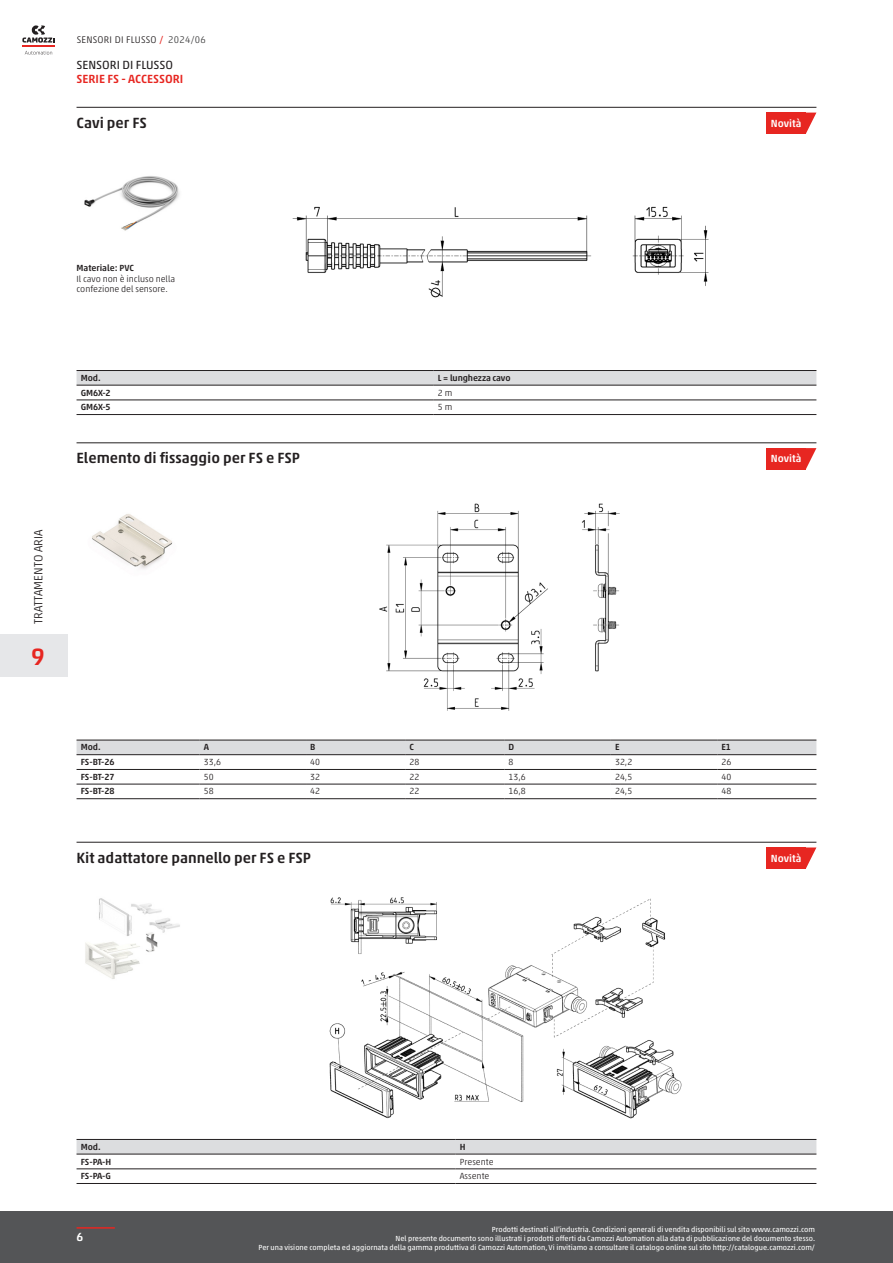
<style>
.page{position:relative;width:893px;height:1263px;background:#fff}
.page>*{position:absolute;margin:0;border:0;box-sizing:border-box;transform-origin:0 0}
.Num_catalogo_no_lingua{font:500 24px "Akko W1 G";color:#e72621}
.Titolo_SEZIONE{font:500 15px "Akko W1 G";color:#231f20}
.SOTTOTITOLO_Home_small{font:500 12px "Akko W1 G";color:#e72621}
.TITOLO_Home_small{font:12px "Akko W1 G";color:#231f20}
.NOME_CATALOGO{font:300 12px "Akko W1 G";color:#231f20}
.t1{font:500 12px "Akko W1 G";color:#fff}
.scritta_NEW_no_lingua{font:500 10.5px "Akko W1 G";color:#fff}
.Edizione_catalogo{font:300 9.75px "Akko W1 G";letter-spacing:.025em;color:#231f20}
.Titoli_tabella_general_data{font:500 9px "Akko W1 G";letter-spacing:-.01em;color:#231f20}
.Testi_tabella_general_data{font:300 9px "Akko W1 G";color:#231f20}
.Descrizione_prodotto_MINUSCOLO{font:300 9px/10.5px "Akko W1 G";color:#231f20}
.footNotes{font:7.5px/9px "Akko W1 G";color:#fff;text-align:right}
.s1{font-weight:400;color:#e72621}
.s2{color:#3e3e3f}
.s3{font-weight:500}
</style>
<div class="page">
<hr style="left:77px;top:107px;width:739px;height:1px;background:#231f20">
<img style="left:84px;top:176px;width:96px;height:55px">
<img style="left:292px;top:206px;width:417px;height:92px">
<svg style="left:77px;top:371px;width:739px;height:29px"></svg>
<hr style="left:434px;top:400px;width:382px;height:1px;background:#231f20">
<hr style="left:434px;top:414px;width:382px;height:1px;background:#231f20">
<hr style="left:77px;top:370px;width:357px;height:1px;background:#231f20">
<hr style="left:77px;top:385px;width:357px;height:1px;background:#231f20">
<hr style="left:434px;top:370px;width:382px;height:1px;background:#231f20">
<hr style="left:434px;top:385px;width:382px;height:1px;background:#231f20">
<hr style="left:77px;top:400px;width:357px;height:1px;background:#231f20">
<hr style="left:77px;top:414px;width:357px;height:1px;background:#231f20">
<svg style="left:806px;top:113px;width:10px;height:21px"></svg>
<div style="left:767px;top:113px;width:39px;height:21px;background:#e72621"></div>
<hr style="left:77px;top:442px;width:739px;height:1px;background:#231f20">
<img style="left:92px;top:514px;width:81px;height:55px">
<img style="left:379px;top:503px;width:241px;height:208px">
<svg style="left:77px;top:741px;width:739px;height:43px"></svg>
<hr style="left:200px;top:769px;width:106px;height:1px;background:#231f20">
<hr style="left:306px;top:769px;width:99px;height:1px;background:#231f20">
<hr style="left:405px;top:769px;width:99px;height:1px;background:#231f20">
<hr style="left:504px;top:769px;width:107px;height:1px;background:#231f20">
<hr style="left:611px;top:769px;width:106px;height:1px;background:#231f20">
<hr style="left:717px;top:769px;width:99px;height:1px;background:#231f20">
<hr style="left:200px;top:784px;width:106px;height:1px;background:#231f20">
<hr style="left:306px;top:784px;width:99px;height:1px;background:#231f20">
<hr style="left:405px;top:784px;width:99px;height:1px;background:#231f20">
<hr style="left:504px;top:784px;width:107px;height:1px;background:#231f20">
<hr style="left:611px;top:784px;width:106px;height:1px;background:#231f20">
<hr style="left:717px;top:784px;width:99px;height:1px;background:#231f20">
<hr style="left:200px;top:798px;width:106px;height:1px;background:#231f20">
<hr style="left:306px;top:798px;width:99px;height:1px;background:#231f20">
<hr style="left:405px;top:798px;width:99px;height:1px;background:#231f20">
<hr style="left:504px;top:798px;width:107px;height:1px;background:#231f20">
<hr style="left:611px;top:798px;width:106px;height:1px;background:#231f20">
<hr style="left:717px;top:798px;width:99px;height:1px;background:#231f20">
<hr style="left:77px;top:740px;width:123px;height:1px;background:#231f20">
<hr style="left:77px;top:754px;width:123px;height:1px;background:#231f20">
<hr style="left:200px;top:740px;width:106px;height:1px;background:#231f20">
<hr style="left:200px;top:754px;width:106px;height:1px;background:#231f20">
<hr style="left:306px;top:740px;width:99px;height:1px;background:#231f20">
<hr style="left:306px;top:754px;width:99px;height:1px;background:#231f20">
<hr style="left:405px;top:740px;width:99px;height:1px;background:#231f20">
<hr style="left:405px;top:754px;width:99px;height:1px;background:#231f20">
<hr style="left:504px;top:740px;width:107px;height:1px;background:#231f20">
<hr style="left:504px;top:754px;width:107px;height:1px;background:#231f20">
<hr style="left:611px;top:740px;width:106px;height:1px;background:#231f20">
<hr style="left:611px;top:754px;width:106px;height:1px;background:#231f20">
<hr style="left:717px;top:740px;width:99px;height:1px;background:#231f20">
<hr style="left:717px;top:754px;width:99px;height:1px;background:#231f20">
<hr style="left:77px;top:769px;width:123px;height:1px;background:#231f20">
<hr style="left:77px;top:784px;width:123px;height:1px;background:#231f20">
<hr style="left:77px;top:798px;width:123px;height:1px;background:#231f20">
<svg style="left:806px;top:448px;width:10px;height:21px"></svg>
<div style="left:767px;top:448px;width:39px;height:21px;background:#e72621"></div>
<hr style="left:77px;top:842px;width:739px;height:1px;background:#231f20">
<img style="left:85px;top:898px;width:95px;height:81px">
<img style="left:330px;top:898px;width:351px;height:221px">
<svg style="left:77px;top:1140px;width:739px;height:30px"></svg>
<hr style="left:456px;top:1168px;width:360px;height:1px;background:#231f20">
<hr style="left:456px;top:1183px;width:360px;height:1px;background:#231f20">
<hr style="left:77px;top:1139px;width:379px;height:1px;background:#231f20">
<hr style="left:77px;top:1154px;width:379px;height:1px;background:#231f20">
<hr style="left:456px;top:1139px;width:360px;height:1px;background:#231f20">
<hr style="left:456px;top:1154px;width:360px;height:1px;background:#231f20">
<hr style="left:77px;top:1168px;width:379px;height:1px;background:#231f20">
<hr style="left:77px;top:1183px;width:379px;height:1px;background:#231f20">
<svg style="left:806px;top:847px;width:10px;height:21px"></svg>
<div style="left:767px;top:847px;width:39px;height:22px;background:#e72621"></div>
<div style="left:0;top:1211px;width:893px;height:52px;background:#545557"></div>
<hr style="left:77px;top:1227px;width:38px;height:1px;background:#e72621">
<hr style="left:22px;top:45px;width:32px;height:2px;background:#e72621">
<svg style="left:22px;top:25px;width:32px;height:18px"></svg>
<svg style="left:25px;top:51px;width:27px;height:4px"></svg>
<div style="left:8px;top:635px;width:60px;height:42px;background:#e6e7e9"></div>
<div style="left:0;top:635px;width:8px;height:42px;background:#e6e7e9"></div>
<p class="Edizione_catalogo" style="left:77px;top:32px;width:131px">SENSORI DI FLUSSO <span class="s1">/</span> <span class="s2">2024/06</span></p>
<p class="TITOLO_Home_small" style="left:77px;top:56px;width:98px">SENSORI DI FLUSSO</p>
<p class="SOTTOTITOLO_Home_small" style="left:77px;top:70px;width:108px">SERIE FS - ACCESSORI</p>
<p class="Titolo_SEZIONE" style="left:77px;top:112px;width:72px">Cavi per FS</p>
<p class="scritta_NEW_no_lingua" style="left:771px;top:115px;width:32px">Novità</p>
<p class="NOME_CATALOGO" style="left:30px;top:624px;width:96px;rotate:-90deg">TRATTAMENTO ARIA</p>
<p class="Num_catalogo_no_lingua" style="left:31px;top:639px;width:15px">9</p>
<p class="Descrizione_prodotto_MINUSCOLO" style="left:77px;top:262px;width:100px"><span class="s3">Materiale: PVC<br></span>Il cavo non è incluso nella confezione del sensore.</p>
<p class="Titoli_tabella_general_data" style="left:81px;top:371px;width:21px">Mod.</p>
<p class="Titoli_tabella_general_data" style="left:438px;top:371px;width:74px">L = lunghezza cavo</p>
<p class="Titoli_tabella_general_data" style="left:81px;top:386px;width:31px">GM6X-2</p>
<p class="Testi_tabella_general_data" style="left:438px;top:386px;width:16px">2 m</p>
<p class="Titoli_tabella_general_data" style="left:81px;top:401px;width:31px">GM6X-5</p>
<p class="Testi_tabella_general_data" style="left:438px;top:401px;width:16px">5 m</p>
<p class="Titolo_SEZIONE" style="left:77px;top:447px;width:225px">Elemento di fissaggio per FS e FSP</p>
<p class="Titoli_tabella_general_data" style="left:81px;top:741px;width:21px">Mod.</p>
<p class="Titoli_tabella_general_data" style="left:204px;top:741px;width:7px">A</p>
<p class="Titoli_tabella_general_data" style="left:310px;top:741px;width:7px">B</p>
<p class="Titoli_tabella_general_data" style="left:409px;top:741px;width:6px">C</p>
<p class="Titoli_tabella_general_data" style="left:509px;top:741px;width:7px">D</p>
<p class="Titoli_tabella_general_data" style="left:615px;top:741px;width:6px">E</p>
<p class="Titoli_tabella_general_data" style="left:721px;top:741px;width:11px">E1</p>
<p class="Titoli_tabella_general_data" style="left:81px;top:755px;width:35px">FS-BT-26</p>
<p class="Testi_tabella_general_data" style="left:204px;top:756px;width:19px">33,6</p>
<p class="Testi_tabella_general_data" style="left:310px;top:756px;width:11px">40</p>
<p class="Testi_tabella_general_data" style="left:409px;top:756px;width:11px">28</p>
<p class="Testi_tabella_general_data" style="left:509px;top:756px;width:6px">8</p>
<p class="Testi_tabella_general_data" style="left:615px;top:756px;width:19px">32,2</p>
<p class="Testi_tabella_general_data" style="left:721px;top:756px;width:11px">26</p>
<p class="Titoli_tabella_general_data" style="left:81px;top:770px;width:35px">FS-BT-27</p>
<p class="Testi_tabella_general_data" style="left:204px;top:770px;width:11px">50</p>
<p class="Testi_tabella_general_data" style="left:310px;top:770px;width:11px">32</p>
<p class="Testi_tabella_general_data" style="left:409px;top:770px;width:11px">22</p>
<p class="Testi_tabella_general_data" style="left:509px;top:770px;width:19px">13,6</p>
<p class="Testi_tabella_general_data" style="left:615px;top:770px;width:19px">24,5</p>
<p class="Testi_tabella_general_data" style="left:721px;top:770px;width:11px">40</p>
<p class="Titoli_tabella_general_data" style="left:81px;top:785px;width:35px">FS-BT-28</p>
<p class="Testi_tabella_general_data" style="left:204px;top:785px;width:11px">58</p>
<p class="Testi_tabella_general_data" style="left:310px;top:785px;width:11px">42</p>
<p class="Testi_tabella_general_data" style="left:409px;top:785px;width:11px">22</p>
<p class="Testi_tabella_general_data" style="left:509px;top:785px;width:19px">16,8</p>
<p class="Testi_tabella_general_data" style="left:615px;top:785px;width:19px">24,5</p>
<p class="Testi_tabella_general_data" style="left:721px;top:785px;width:11px">48</p>
<p class="Titolo_SEZIONE" style="left:77px;top:847px;width:236px">Kit adattatore pannello per FS e FSP</p>
<p class="scritta_NEW_no_lingua" style="left:771px;top:451px;width:32px">Novità</p>
<p class="scritta_NEW_no_lingua" style="left:771px;top:850px;width:32px">Novità</p>
<p class="Titoli_tabella_general_data" style="left:81px;top:1140px;width:21px">Mod.</p>
<p class="Titoli_tabella_general_data" style="left:460px;top:1140px;width:7px">H</p>
<p class="Titoli_tabella_general_data" style="left:81px;top:1155px;width:32px">FS-PA-H</p>
<p class="Testi_tabella_general_data" style="left:460px;top:1155px;width:35px">Presente</p>
<p class="Titoli_tabella_general_data" style="left:81px;top:1169px;width:32px">FS-PA-G</p>
<p class="Testi_tabella_general_data" style="left:460px;top:1170px;width:31px">Assente</p>
<h3 class="t1" style="left:77px;top:1228px;width:8px">6</h3>
<p class="footNotes" style="left:258px;top:1225px;width:558px">Prodotti destinati all’industria. Condizioni generali di vendita disponibili sul sito www.camozzi.com<br>Nel presente documento sono illustrati i prodotti offerti da Camozzi Automation alla data di pubblicazione del documento stesso.<br>Per una visione completa ed aggiornata della gamma produttiva di Camozzi Automation, Vi invitiamo a consultare il catalogo online sul sito http://catalogue.camozzi.com/</p>
</div>
